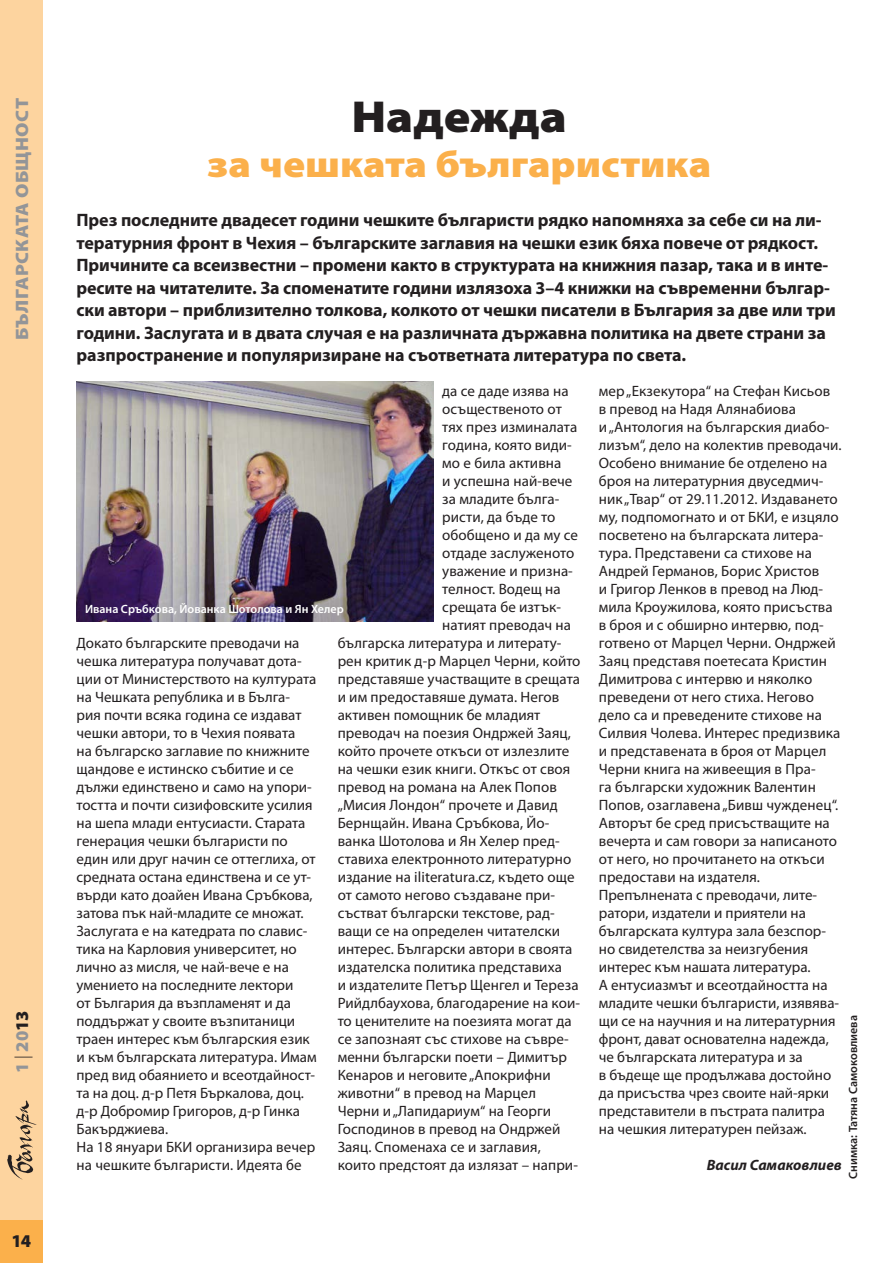
<style>
.page{position:relative;width:893px;height:1263px;background:#fff}
.page>*{position:absolute;margin:0;border:0;box-sizing:border-box;transform-origin:0 0}
.t1{font:900 45px "Myriad Pro";letter-spacing:.005em;color:#231f20;scale:1.1 1}
.t2{font:900 37.5px "Myriad Pro";color:#fbb04b;scale:1.1 1}
.t3{font:700 18px/22.5px "Myriad Pro";letter-spacing:-.005em;color:#231f20}
.t4{font:900 18px "Myriad Pro";letter-spacing:.02em;color:#939598;scale:1.1 1}
.t5{font:900 18px "Myriad Pro";color:#939598}
.t6{font:900 18px "Myriad Pro";color:#231f20}
.t7{font:15px/18px "Myriad Pro";letter-spacing:.005em;color:#231f20}
.t8{font:italic 700 15px "Myriad Pro";color:#231f20}
.t9{font:600 12px "Myriad Pro";color:#fff}
.t10{font:600 12px "Myriad Pro";color:#231f20}
.s1{font-weight:300;color:#231f20}
.s2{color:#231f20}
</style>
<div class="page">
<div style="left:0;top:0;width:43px;height:1263px;background:#fdd49f"></div>
<div style="left:0;top:1220px;width:43px;height:43px;background:#fbb04b"></div>
<img style="left:77px;top:382px;width:357px;height:240px">
<p class="t4" style="left:10px;top:340px;width:221px;rotate:-90deg">Българската общност</p>
<p class="t5" style="left:10px;top:1073px;width:64px;rotate:-90deg">1 <span class="s1">|</span> 20<span class="s2">13</span></p>
<p class="t6" style="left:12px;top:1229px;width:21px">14</p>
<h1 class="t1" style="left:351px;top:86px;width:198px">Надежда</h1>
<h2 class="t2" style="left:207px;top:139px;width:460px">за чешката българистика</h2>
<p class="t3" style="left:77px;top:208px;width:761px">През последните двадесет години чешките българисти рядко напомняха за себе си на ли&shy;тературния фронт в Чехия – българските заглавия на чешки език бяха повече от рядкост.<br>Причините са всеизвестни – промени както в структурата на книжния пазар, така и в инте&shy;ресите на читателите. За споменатите години излязоха 3–4 книжки на съвременни българ&shy;ски автори – приблизително толкова, колкото от чешки писатели в България за две или три години. Заслугата и в двата случая е на различната държавна политика на двете страни за разпространение и популяризиране на съответната литература по света.</p>
<p class="t7" style="left:442px;top:382px;width:128px">да се даде изява на</p>
<p class="t7" style="left:442px;top:400px;width:121px">осъщественото от</p>
<p class="t7" style="left:442px;top:418px;width:136px">тях през изминалата</p>
<p class="t7" style="left:442px;top:436px;width:131px">година, която види-</p>
<p class="t7" style="left:442px;top:454px;width:121px">мо е била активна</p>
<p class="t7" style="left:442px;top:472px;width:132px">и успешна най-вече</p>
<p class="t7" style="left:442px;top:490px;width:119px">за младите бълга-</p>
<p class="t7" style="left:442px;top:508px;width:115px">ристи, да бъде то</p>
<p class="t7" style="left:442px;top:526px;width:137px">обобщено и да му се</p>
<p class="t7" style="left:442px;top:544px;width:134px">отдаде заслуженото</p>
<p class="t7" style="left:442px;top:562px;width:132px">уважение и призна-</p>
<p class="t7" style="left:442px;top:580px;width:120px">телност. Водещ на</p>
<p class="t7" style="left:442px;top:598px;width:120px">срещата бе изтък-</p>
<p class="t7" style="left:442px;top:616px;width:130px">натият преводач на</p>
<p class="t7" style="left:338px;top:634px;width:225px">българска литература и литерату-</p>
<p class="t7" style="left:338px;top:652px;width:244px">рен критик д-р Марцел Черни, който</p>
<p class="t7" style="left:338px;top:670px;width:244px">представяше участващите в срещата</p>
<p class="t7" style="left:338px;top:688px;width:223px">и им предоставяше думата. Негов</p>
<p class="t7" style="left:338px;top:706px;width:204px">активен помощник бе младият</p>
<p class="t7" style="left:338px;top:724px;width:235px">преводач на поезия Ондржей Заяц,</p>
<p class="t7" style="left:338px;top:742px;width:233px">който прочете откъси от излезлите</p>
<p class="t7" style="left:338px;top:760px;width:234px">на чешки език книги. Откъс от своя</p>
<p class="t7" style="left:338px;top:778px;width:221px">превод на романа на Алек Попов</p>
<p class="t7" style="left:338px;top:796px;width:222px">„Мисия Лондон“ прочете и Давид</p>
<p class="t7" style="left:338px;top:814px;width:213px">Бернщайн. Ивана Сръбкова, Йо-</p>
<p class="t7" style="left:338px;top:832px;width:224px">ванка Шотолова и Ян Хелер пред-</p>
<p class="t7" style="left:338px;top:850px;width:235px">ставиха електронното литературно</p>
<p class="t7" style="left:338px;top:868px;width:238px">издание на iliteratura.cz, където още</p>
<p class="t7" style="left:338px;top:886px;width:219px">от самото негово създаване при-</p>
<p class="t7" style="left:338px;top:904px;width:218px">състват български текстове, рад-</p>
<p class="t7" style="left:338px;top:922px;width:224px">ващи се на определен читателски</p>
<p class="t7" style="left:338px;top:940px;width:236px">интерес. Български автори в своята</p>
<p class="t7" style="left:338px;top:958px;width:226px">издателска политика представиха</p>
<p class="t7" style="left:338px;top:976px;width:242px">и издателите Петър Щенгел и Тереза</p>
<p class="t7" style="left:338px;top:994px;width:244px">Рийдлбаухова, благодарение на кои-</p>
<p class="t7" style="left:338px;top:1012px;width:235px">то ценителите на поезията могат да</p>
<p class="t7" style="left:338px;top:1030px;width:233px">се запознаят със стихове на съвре-</p>
<p class="t7" style="left:338px;top:1048px;width:231px">менни български поети – Димитър</p>
<p class="t7" style="left:338px;top:1066px;width:215px">Кенаров и неговите „Апокрифни</p>
<p class="t7" style="left:338px;top:1084px;width:200px">животни“ в превод на Марцел</p>
<p class="t7" style="left:338px;top:1102px;width:215px">Черни и „Лапидариум“ на Георги</p>
<p class="t7" style="left:338px;top:1120px;width:224px">Господинов в превод на Ондржей</p>
<p class="t7" style="left:338px;top:1138px;width:205px">Заяц. Споменаха се и заглавия,</p>
<p class="t7" style="left:338px;top:1156px;width:242px">които предстоят да излязат – напри-</p>
<p class="t9" style="left:85px;top:602px;width:260px">Ивана Сръбкова, Йованка Шотолова и Ян Хелер</p>
<p class="t7" style="left:77px;top:634px;width:242px">Докато българските преводачи на чешка литература получават дота&shy;ции от Министерството на културата на Чешката република и в Бълга&shy;рия почти всяка година се издават чешки автори, то в Чехия появата<br>на българско заглавие по книжните щандове е истинско събитие и се дължи единствено и само на упори&shy;тостта и почти сизифовските усилия на шепа млади ентусиасти. Старата генерация чешки българисти по един или друг начин се оттеглиха, от средната остана единствена и се ут&shy;върди като доайен Ивана Сръбкова, затова пък най-младите се множат.<br>Заслугата е на катедрата по славис&shy;тика на Карловия университет, но лично аз мисля, че най-вече е на умението на последните лектори<br>от България да възпламенят и да поддържат у своите възпитаници траен интерес към българския език и към българската литература. Имам пред вид обаянието и всеотдайност&shy;та на доц. д-р Петя Бъркалова, доц. д-р Добромир Григоров, д-р Гинка<br>Бакърджиева.<br>На 18 януари БКИ организира вечер на чешките българисти. Идеята бе</p>
<p class="t7" style="left:599px;top:382px;width:244px">мер „Екзекутора“ на Стефан Кисьов<br>в превод на Надя Алянабиова<br>и „Антология на българския диабо&shy;лизъм“, дело на колектив преводачи.<br>Особено внимание бе отделено на броя на литературния двуседмич&shy;ник „Твар“ от 29.11.2012. Издаването му, подпомогнато и от БКИ, е изцяло посветено на българската литера&shy;тура. Представени са стихове на<br>Андрей Германов, Борис Христов<br>и Григор Ленков в превод на Люд&shy;мила Кроужилова, която присъства в броя и с обширно интервю, под&shy;готвено от Марцел Черни. Ондржей<br>Заяц представя поетесата Кристин<br>Димитрова с интервю и няколко преведени от него стиха. Негово дело са и преведените стихове на<br>Силвия Чолева. Интерес предизвика и представената в броя от Марцел<br>Черни книга на живеещия в Пра-<br>га български художник Валентин<br>Попов, озаглавена „Бивш чужденец“.<br>Авторът бе сред присъстващите на вечерта и сам говори за написаното от него, но прочитането на откъси предостави на издателя.<br>Препълнената с преводачи, лите&shy;ратори, издатели и приятели на българската култура зала безспор&shy;но свидетелства за неизгубения интерес към нашата литература.<br>А ентусиазмът и всеотдайността на младите чешки българисти, изявява&shy;щи се на научния и на литературния фронт, дават основателна надежда, че българската литература и за<br>в бъдеще ще продължава достойно да присъства чрез своите най-ярки представители в пъстрата палитра на чешкия литературен пейзаж.</p>
<p class="t8" style="left:707px;top:1155px;width:137px">Васил Самаковлиев</p>
<p class="t10" style="left:845px;top:1179px;width:165px;rotate:-90deg">Снимка: Татяна Самоковлиева</p>
</div>
